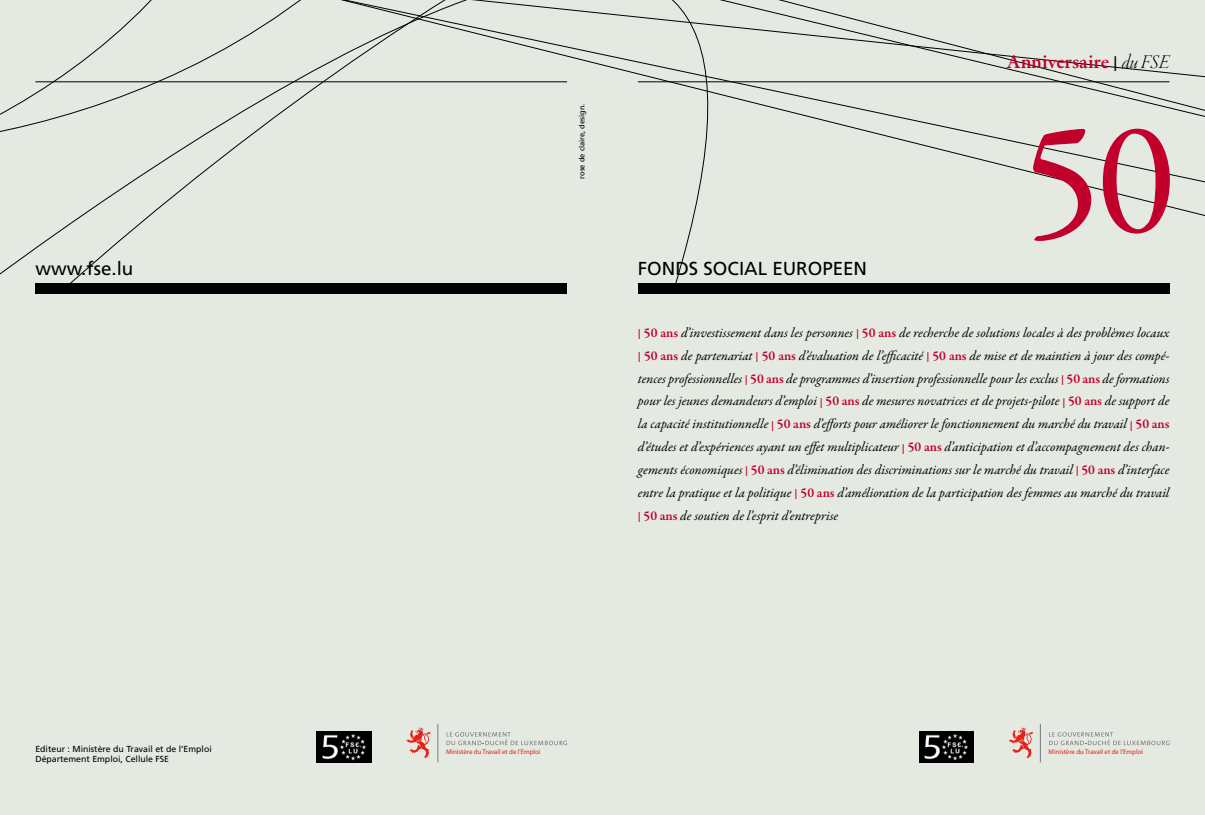
<style>
.page{position:relative;width:1205px;height:815px;background:#e4e9e2}
.page>*{position:absolute;margin:0;border:0;box-sizing:border-box;transform-origin:0 0}
.t1{font:163.12px "Garamond Premr Pro";color:#c1002b}
.t2{font:600 20.62px "Garamond Premr Pro";letter-spacing:-.005em;color:#c1002b}
.t3{font:18.75px "Frutiger LT Std";color:#000}
.t4{font:italic 13.75px/22.9px "Garamond Premr Pro";color:#000;text-align:justify}
.t5{font:8.75px/10.5px "Frutiger LT Std";color:#000}
.t6{font:7.5px "Frutiger LT Std";color:#000}
.t7{font:6.75px "Myriad";color:#e32118}
.s1{font-family:"Helvetica Neue";font-weight:300;color:#000}
.s2{font-family:"Garamond Premr Pro Lt It Disp";font-weight:400;color:#000}
.s3{font-family:"Helvetica Neue";font-weight:300;font-style:normal;color:#c1002b}
.s4{font-weight:600;font-style:normal;color:#c1002b}
</style>
<div class="page">
<svg style="left:229px;top:10px;width:56px;height:143px"></svg>
<svg style="left:0;top:0;width:229px;height:200px"></svg>
<div style="left:35px;top:283px;width:532px;height:11px;background:#000"></div>
<div style="left:638px;top:283px;width:531px;height:11px;background:#000"></div>
<svg style="left:285px;top:0;width:920px;height:239px"></svg>
<hr style="left:35px;top:81px;width:532px;height:1px;background:#000">
<img style="left:317px;top:731px;width:54px;height:31px">
<hr style="left:437px;top:724px;width:1px;height:38px;background:#757477">
<svg style="left:406px;top:727px;width:25px;height:31px"></svg>
<svg style="left:446px;top:732px;width:121px;height:13px"></svg>
<img style="left:919px;top:731px;width:55px;height:31px">
<hr style="left:1040px;top:724px;width:1px;height:38px;background:#757477">
<svg style="left:1008px;top:727px;width:25px;height:31px"></svg>
<svg style="left:1049px;top:732px;width:120px;height:13px"></svg>
<h3 class="t3" style="left:35px;top:258px;width:99px">www.fse.lu</h3>
<p class="t6" style="left:577px;top:179px;width:77px;rotate:-90deg">rose de claire, design.</p>
<h2 class="t2" style="left:1007px;top:49px;width:164px">Anniversaire <span class="s1">I</span> <span class="s2">du FSE</span></h2>
<h3 class="t3" style="left:638px;top:258px;width:231px">FONDS SOCIAL EUROPEEN</h3>
<h1 class="t1" style="left:1022px;top:82px;width:155px">50</h1>
<p class="t4" style="left:638px;top:322px;width:533px"><span class="s3">I</span> <span class="s4">50 ans</span> d’investissement dans les personnes <span class="s3">I</span> <span class="s4">50 ans</span> de recherche de solutions locales à des problèmes locaux <span class="s3">I</span> <span class="s4">50 ans</span> de partenariat <span class="s3">I</span> <span class="s4">50 ans</span> d’évaluation de l’efficacité <span class="s3">I</span> <span class="s4">50 ans</span> de mise et de maintien à jour des compé&shy;tences professionnelles <span class="s3">I</span> <span class="s4">50 ans</span> de programmes d’insertion professionnelle pour les exclus <span class="s3">I</span> <span class="s4">50 ans</span> de formations pour les jeunes demandeurs d’emploi <span class="s3">I</span> <span class="s4">50 ans</span> de mesures novatrices et de projets-pilote <span class="s3">I</span> <span class="s4">50 ans</span> de support de la capacité institutionnelle <span class="s3">I</span> <span class="s4">50 ans</span> d’efforts pour améliorer le fonctionnement du marché du travail <span class="s3">I</span> <span class="s4">50 ans </span>d’études et d’expériences ayant un effet multiplicateur <span class="s3">I</span> <span class="s4">50 ans</span> d’anticipation et d’accompagnement des chan&shy;gements économiques <span class="s3">I</span> <span class="s4">50 ans</span> d’élimination des discriminations sur le marché du travail <span class="s3">I</span> <span class="s4">50 ans</span> d’interface entre la pratique et la politique <span class="s3">I</span> <span class="s4">50 ans</span> d’amélioration de la participation des femmes au marché du travail <span class="s3">I</span> <span class="s4">50 ans</span> de soutien de l’esprit d’entreprise</p>
<p class="t5" style="left:35px;top:743px;width:178px">Editeur : Ministère du Travail et de l’Emploi<br>Département Emploi, Cellule FSE</p>
<p class="t7" style="left:1048px;top:748px;width:96px">Ministère du Travail et de l'Emploi</p>
<p class="t7" style="left:446px;top:748px;width:96px">Ministère du Travail et de l'Emploi</p>
</div>
